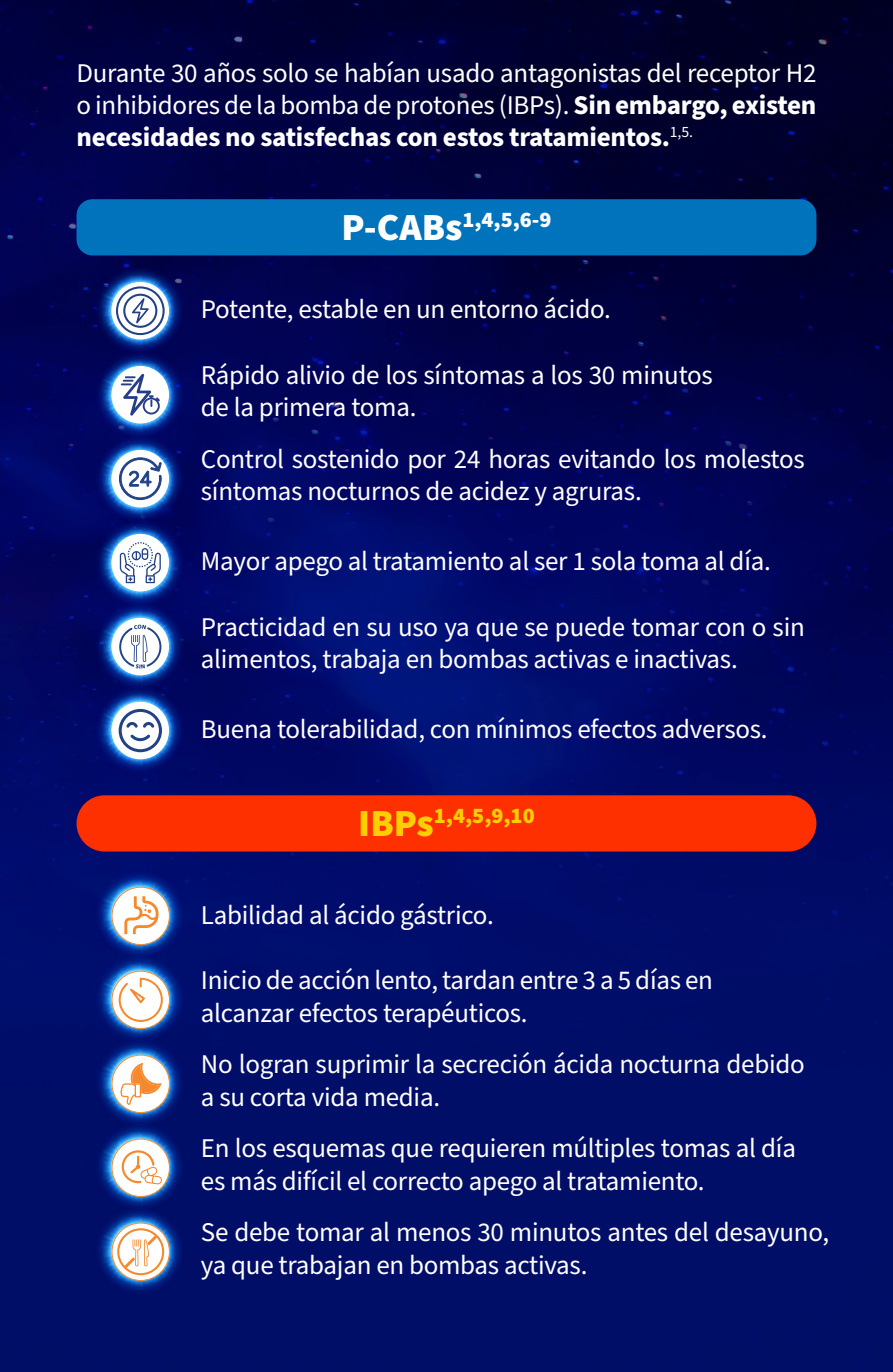
<style>
.page{position:relative;width:893px;height:1372px;background:#fff}
.page>*{position:absolute;margin:0;border:0;box-sizing:border-box;transform-origin:0 0}
.t1{font:27px/32.4px "Source Sans Pro";letter-spacing:-.01em;color:#fff}
.t2{font:900 22.28px "Source Sans Pro";color:#fff}
.t3{font:900 22.28px "Source Sans Pro";color:#ffce00}
.s1{font-weight:700}
.s2{font-size:38.25px}
</style>
<div class="page">
<img style="left:0;top:0;width:893px;height:1371px">
<div style="left:77px;top:199px;width:739px;height:56px;background:#0073bd;border-radius:16px"></div>
<div style="left:77px;top:795px;width:739px;height:56px;background:#ff3000;border-radius:28px"></div>
<div style="left:112px;top:282px;width:57px;height:57px;background:#fff;border-radius:50%"></div>
<svg style="left:116px;top:286px;width:49px;height:49px"></svg>
<div style="left:112px;top:366px;width:57px;height:57px;background:#fff;border-radius:50%"></div>
<svg style="left:121px;top:374px;width:39px;height:41px"></svg>
<div style="left:112px;top:450px;width:57px;height:57px;background:#fff;border-radius:50%"></div>
<svg style="left:119px;top:457px;width:43px;height:43px"></svg>
<div style="left:112px;top:534px;width:57px;height:57px;background:#fff;border-radius:50%"></div>
<svg style="left:120px;top:542px;width:41px;height:41px"></svg>
<div style="left:112px;top:618px;width:57px;height:57px;background:#fff;border-radius:50%"></div>
<svg style="left:119px;top:624px;width:42px;height:44px"></svg>
<div style="left:112px;top:701px;width:57px;height:58px;background:#fff;border-radius:50%"></div>
<svg style="left:119px;top:709px;width:43px;height:43px"></svg>
<div style="left:112px;top:887px;width:57px;height:57px;background:#fff;border-radius:50%"></div>
<div style="left:112px;top:886px;width:58px;height:59px;border:1px solid #f5892c;border-radius:50%"></div>
<svg style="left:124px;top:896px;width:34px;height:38px"></svg>
<div style="left:112px;top:971px;width:57px;height:57px;background:#fff;border-radius:50%"></div>
<div style="left:112px;top:970px;width:58px;height:58px;border:1px solid #f5892c;border-radius:50%"></div>
<svg style="left:118px;top:977px;width:45px;height:45px"></svg>
<div style="left:112px;top:1055px;width:57px;height:57px;background:#fff;border-radius:50%"></div>
<div style="left:112px;top:1054px;width:58px;height:58px;border:1px solid #f5892c;border-radius:50%"></div>
<svg style="left:120px;top:1062px;width:42px;height:42px"></svg>
<div style="left:112px;top:1138px;width:57px;height:58px;background:#fff;border-radius:50%"></div>
<div style="left:112px;top:1138px;width:58px;height:58px;border:1px solid #f5892c;border-radius:50%"></div>
<svg style="left:122px;top:1150px;width:40px;height:34px"></svg>
<svg style="left:112px;top:1222px;width:57px;height:58px"></svg>
<div style="left:112px;top:1222px;width:58px;height:58px;border:1px solid #f5892c;border-radius:50%"></div>
<svg style="left:117px;top:1228px;width:47px;height:47px"></svg>
<p class="t1" style="left:77px;top:57px;width:741px;text-align:justify">Durante 30 años solo se habían usado antagonistas del receptor H2 o inhibidores de la bomba de protones (IBPs). <span class="s1">Sin embargo, existen necesidades no satisfechas con estos tratamientos.</span><sup>1,5.</sup></p>
<p class="t2" style="left:341px;top:204px;width:212px"><span class="s2">P-CABs</span>1,4,5,6-9</p>
<p class="t1" style="left:201px;top:294px;width:411px">Potente, estable en un entorno ácido.</p>
<p class="t1" style="left:201px;top:359px;width:513px">Rápido alivio de los síntomas a los 30 minutos de la primera toma.</p>
<p class="t1" style="left:201px;top:443px;width:605px">Control sostenido por 24 horas evitando los molestos síntomas nocturnos de acidez y agruras.</p>
<p class="t1" style="left:201px;top:546px;width:571px">Mayor apego al tratamiento al ser 1 sola toma al día.</p>
<p class="t1" style="left:201px;top:611px;width:605px">Practicidad en su uso ya que se puede tomar con o sin alimentos, trabaja en bombas activas e inactivas.</p>
<p class="t1" style="left:201px;top:713px;width:568px">Buena tolerabilidad, con mínimos efectos adversos.</p>
<p class="t3" style="left:358px;top:800px;width:178px"><span class="s2">IBPs</span>1,4,5,9,10</p>
<p class="t1" style="left:201px;top:899px;width:294px">Labilidad al ácido gástrico.</p>
<p class="t1" style="left:201px;top:964px;width:514px">Inicio de acción lento, tardan entre 3 a 5 días en alcanzar efectos terapéuticos.</p>
<p class="t1" style="left:201px;top:1048px;width:605px">No logran suprimir la secreción ácida nocturna debido a su corta vida media.</p>
<p class="t1" style="left:201px;top:1133px;width:596px">En los esquemas que requieren múltiples tomas al día es más difícil el correcto apego al tratamiento.</p>
<p class="t1" style="left:201px;top:1216px;width:630px">Se debe tomar al menos 30 minutos antes del desayuno, ya que trabajan en bombas activas.</p>
</div>
